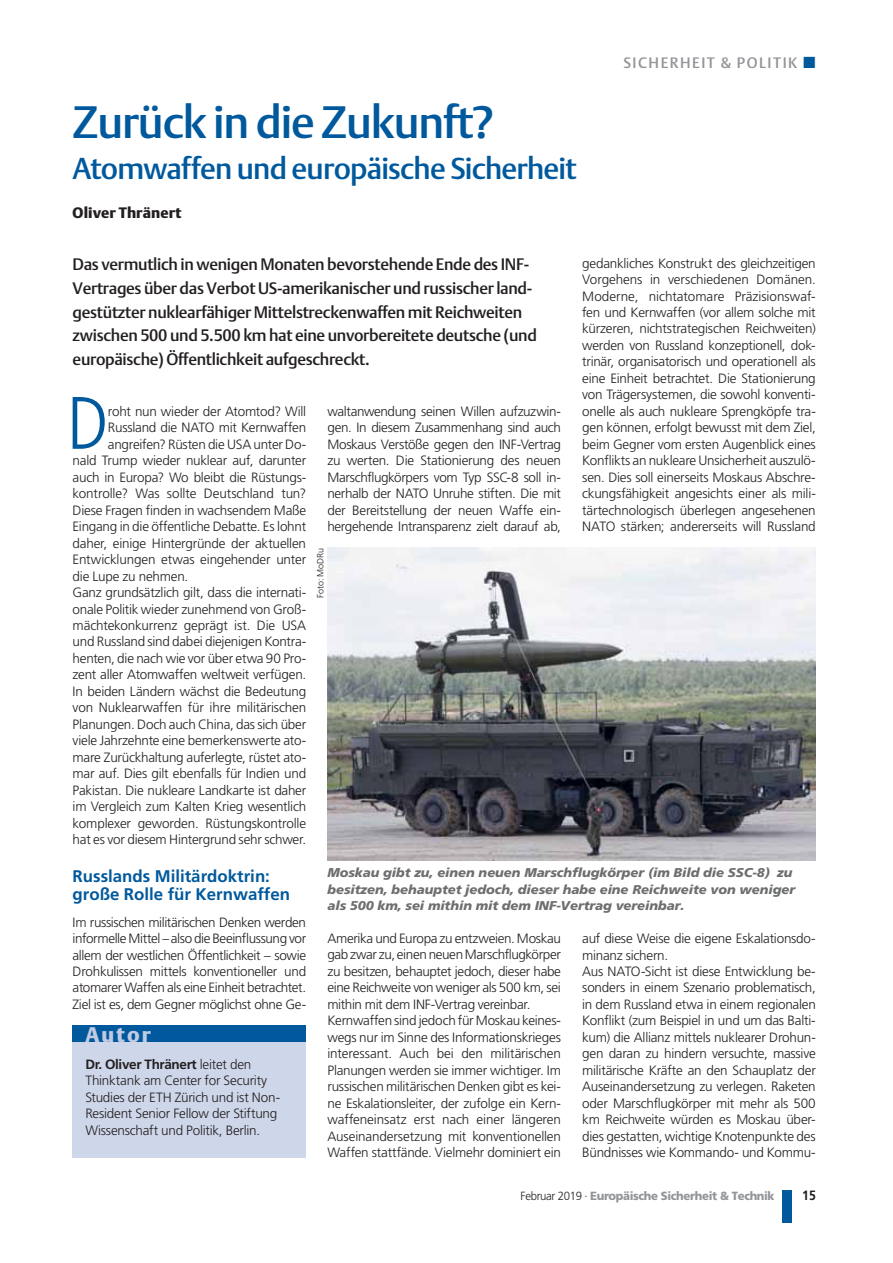
<style>
.page{position:relative;width:893px;height:1263px;background:#fff}
.page>*{position:absolute;margin:0;border:0;box-sizing:border-box;transform-origin:0 0}
.t1{font:300 condensed 74.25px "Frutiger";color:#00599d}
.t2{font:45px "DTL Argo T Medium";letter-spacing:-.025em;color:#00599d}
.t3{font:30px "DTL Argo T Medium";letter-spacing:-.025em;color:#00599d}
.t4{font:21px "DTL Argo T Black";letter-spacing:.1em;color:#c0cbe3}
.t5{font:700 16.8px/18px "Frutiger LT Pro";color:#00599d}
.t6{font:16.5px/24px "DTL Argo T Medium";letter-spacing:-.02em;color:#231f20}
.t7{font:15px "DTL Argo T Medium";letter-spacing:.1em;color:#939598}
.t8{font:15px "DTL Argo T Black";letter-spacing:.01em;color:#231f20}
.t9{font:300 13.5px/16.5px "Frutiger LT Pro";letter-spacing:-.02em;color:#231f20;text-align:justify}
.t10{font:700 13.5px "Frutiger";color:#231f20;scale:.9 1}
.t11{font:italic 900 12.75px/16.5px "Frutiger LT Pro";letter-spacing:-.005em;color:#6d6e70}
.t12{font:900 11.85px "Frutiger";letter-spacing:-.03em;color:#939598;scale:.96 1}
.t13{font:300 9px "Frutiger LT Pro";color:#231f20}
.s1{font-weight:700}
.s2{font-family:"Frutiger LT Pro";font-weight:300;color:#231f20}
</style>
<div class="page">
<div style="left:782px;top:1190px;width:9px;height:33px;background:#00599d"></div>
<div style="left:73px;top:1025px;width:233px;height:17px;background:#00599d"></div>
<div style="left:73px;top:1042px;width:233px;height:115px;background:#ced6e9"></div>
<img style="left:327px;top:548px;width:489px;height:313px">
<p class="t7" style="left:623px;top:56px;width:175px">SICHERHEIT &amp; POLITIK</p>
<h2 class="t2" style="left:73px;top:103px;width:423px">Zurück in die Zukunft?</h2>
<h3 class="t3" style="left:73px;top:156px;width:506px">Atomwaffen und europäische Sicherheit</h3>
<p class="t8" style="left:73px;top:206px;width:111px">Oliver Thränert</p>
<p class="t6" style="left:73px;top:253px;width:466px">Das vermutlich in wenigen Monaten bevorstehende Ende des INF-Vertrages über das Verbot US-amerikanischer und russischer land&shy;gestützter nuklearfähiger Mittelstreckenwaffen mit Reichweiten zwischen 500 und 5.500 km hat eine unvorbereitete deutsche (und europäische) Öffentlichkeit aufgeschreckt.</p>
<p class="t9" style="left:582px;top:256px;width:235px">gedankliches Konstrukt des gleichzeitigen Vorgehens in verschiedenen Domänen.<br>Moderne, nichtatomare Präzisionswaf&shy;fen und Kernwaffen (vor allem solche mit kürzeren, nichtstrategischen Reichweiten) werden von Russland konzeptionell, dok&shy;trinär, organisatorisch und operationell als eine Einheit betrachtet. Die Stationierung von Trägersystemen, die sowohl konventi&shy;onelle als auch nukleare Sprengköpfe tra&shy;gen können, erfolgt bewusst mit dem Ziel, beim Gegner vom ersten Augenblick eines Konflikts an nukleare Unsicherheit auszulö&shy;sen. Dies soll einerseits Moskaus Abschre&shy;ckungsfähigkeit angesichts einer als mili&shy;tärtechnologisch überlegen angesehenen NATO stärken; andererseits will Russland</p>
<h1 class="t1" style="left:67px;top:393px;width:43px">D</h1>
<p class="t9" style="left:108px;top:404px;width:200px">roht nun wieder der Atomtod? Will</p>
<p class="t9" style="left:327px;top:404px;width:235px">waltanwendung seinen Willen aufzuzwin&shy;gen. In diesem Zusammenhang sind auch Moskaus Verstöße gegen den INF-Vertrag zu werten. Die Stationierung des neuen Marschflugkörpers vom Typ SSC-8 soll in&shy;nerhalb der NATO Unruhe stiften. Die mit der Bereitstellung der neuen Waffe ein&shy;hergehende Intransparenz zielt darauf ab,</p>
<p class="t9" style="left:108px;top:420px;width:200px">Russland die NATO mit Kernwaffen</p>
<p class="t9" style="left:108px;top:437px;width:200px">angreifen? Rüsten die USA unter Do-</p>
<p class="t9" style="left:73px;top:453px;width:235px">nald Trump wieder nuklear auf, darunter</p>
<p class="t9" style="left:73px;top:470px;width:235px">auch in Europa? Wo bleibt die Rüstungs-</p>
<p class="t9" style="left:73px;top:486px;width:235px">kontrolle? Was sollte Deutschland tun?</p>
<p class="t9" style="left:73px;top:503px;width:235px">Diese Fragen finden in wachsendem Maße</p>
<p class="t9" style="left:73px;top:519px;width:235px">Eingang in die öffentliche Debatte. Es lohnt</p>
<p class="t9" style="left:73px;top:536px;width:235px">daher, einige Hintergründe der aktuellen</p>
<p class="t9" style="left:73px;top:552px;width:235px">Entwicklungen etwas eingehender unter</p>
<p class="t9" style="left:73px;top:569px;width:117px">die Lupe zu nehmen.</p>
<p class="t9" style="left:73px;top:585px;width:235px">Ganz grundsätzlich gilt, dass die internati-</p>
<p class="t9" style="left:73px;top:602px;width:235px">onale Politik wieder zunehmend von Groß-</p>
<p class="t9" style="left:73px;top:618px;width:235px">mächtekonkurrenz geprägt ist. Die USA</p>
<p class="t9" style="left:73px;top:635px;width:235px">und Russland sind dabei diejenigen Kontra-</p>
<p class="t9" style="left:73px;top:651px;width:235px">henten, die nach wie vor über etwa 90 Pro-</p>
<p class="t9" style="left:73px;top:668px;width:235px">zent aller Atomwaffen weltweit verfügen.</p>
<p class="t9" style="left:73px;top:684px;width:235px">In beiden Ländern wächst die Bedeutung</p>
<p class="t9" style="left:73px;top:700px;width:235px">von Nuklearwaffen für ihre militärischen</p>
<p class="t9" style="left:73px;top:717px;width:235px">Planungen. Doch auch China, das sich über</p>
<p class="t9" style="left:73px;top:733px;width:235px">viele Jahrzehnte eine bemerkenswerte ato-</p>
<p class="t9" style="left:73px;top:750px;width:235px">mare Zurückhaltung auferlegte, rüstet ato-</p>
<p class="t9" style="left:73px;top:766px;width:235px">mar auf. Dies gilt ebenfalls für Indien und</p>
<p class="t9" style="left:73px;top:783px;width:235px">Pakistan. Die nukleare Landkarte ist daher</p>
<p class="t9" style="left:73px;top:799px;width:235px">im Vergleich zum Kalten Krieg wesentlich</p>
<p class="t9" style="left:73px;top:816px;width:235px">komplexer geworden. Rüstungskontrolle</p>
<p class="t9" style="left:73px;top:832px;width:235px">hat es vor diesem Hintergrund sehr schwer.</p>
<p class="t5" style="left:73px;top:868px;width:219px">Russlands Militärdoktrin: große Rolle für Kernwaffen</p>
<p class="t9" style="left:73px;top:915px;width:235px">Im russischen militärischen Denken werden informelle Mittel – also die Beeinflussung vor allem der westlichen Öffentlichkeit – sowie Drohkulissen mittels konventioneller und atomarer Waffen als eine Einheit betrachtet.<br>Ziel ist es, dem Gegner möglichst ohne Ge-</p>
<h3 class="t4" style="left:85px;top:1026px;width:67px">Autor</h3>
<p class="t9" style="left:85px;top:1057px;width:196px;text-align:left"><span class="s1">Dr. Oliver Thränert</span> leitet den Thinktank am Center for Security Studies der ETH Zürich und ist Non-Resident Senior Fellow der Stiftung Wissenschaft und Politik, Berlin.</p>
<p class="t13" style="left:317px;top:598px;width:52px;rotate:-90deg">Foto: MoDRu</p>
<p class="t11" style="left:327px;top:865px;width:469px">Moskau gibt zu, einen neuen Marschflugkörper (im Bild die SSC-8) zu besitzen, behauptet jedoch, dieser habe eine Reichweite von weniger als 500 km, sei mithin mit dem INF-Vertrag vereinbar.</p>
<p class="t9" style="left:582px;top:931px;width:235px;text-align:left">auf diese Weise die eigene Eskalationsdo&shy;minanz sichern.<br>Aus NATO-Sicht ist diese Entwicklung be&shy;sonders in einem Szenario problematisch, in dem Russland etwa in einem regionalen Konflikt (zum Beispiel in und um das Balti&shy;kum) die Allianz mittels nuklearer Drohun&shy;gen daran zu hindern versuchte, massive militärische Kräfte an den Schauplatz der Auseinandersetzung zu verlegen. Raketen oder Marschflugkörper mit mehr als 500 km Reichweite würden es Moskau über&shy;dies gestatten, wichtige Knotenpunkte des Bündnisses wie Kommando- und Kommu-</p>
<p class="t9" style="left:327px;top:931px;width:235px;text-align:left">Amerika und Europa zu entzweien. Moskau gab zwar zu, einen neuen Marschflugkörper zu besitzen, behauptet jedoch, dieser habe eine Reichweite von weniger als 500 km, sei mithin mit dem INF-Vertrag vereinbar.<br>Kernwaffen sind jedoch für Moskau keines&shy;wegs nur im Sinne des Informationskrieges interessant. Auch bei den militärischen Planungen werden sie immer wichtiger. Im russischen militärischen Denken gibt es kei&shy;ne Eskalationsleiter, der zufolge ein Kern&shy;waffeneinsatz erst nach einer längeren Auseinandersetzung mit konventionellen Waffen stattfände. Vielmehr dominiert ein</p>
<p class="t12" style="left:521px;top:1191px;width:266px"><span class="s2">Februar 2019 ·</span> Europäische Sicherheit &amp; Technik</p>
<p class="t10" style="left:802px;top:1190px;width:16px">15</p>
</div>
